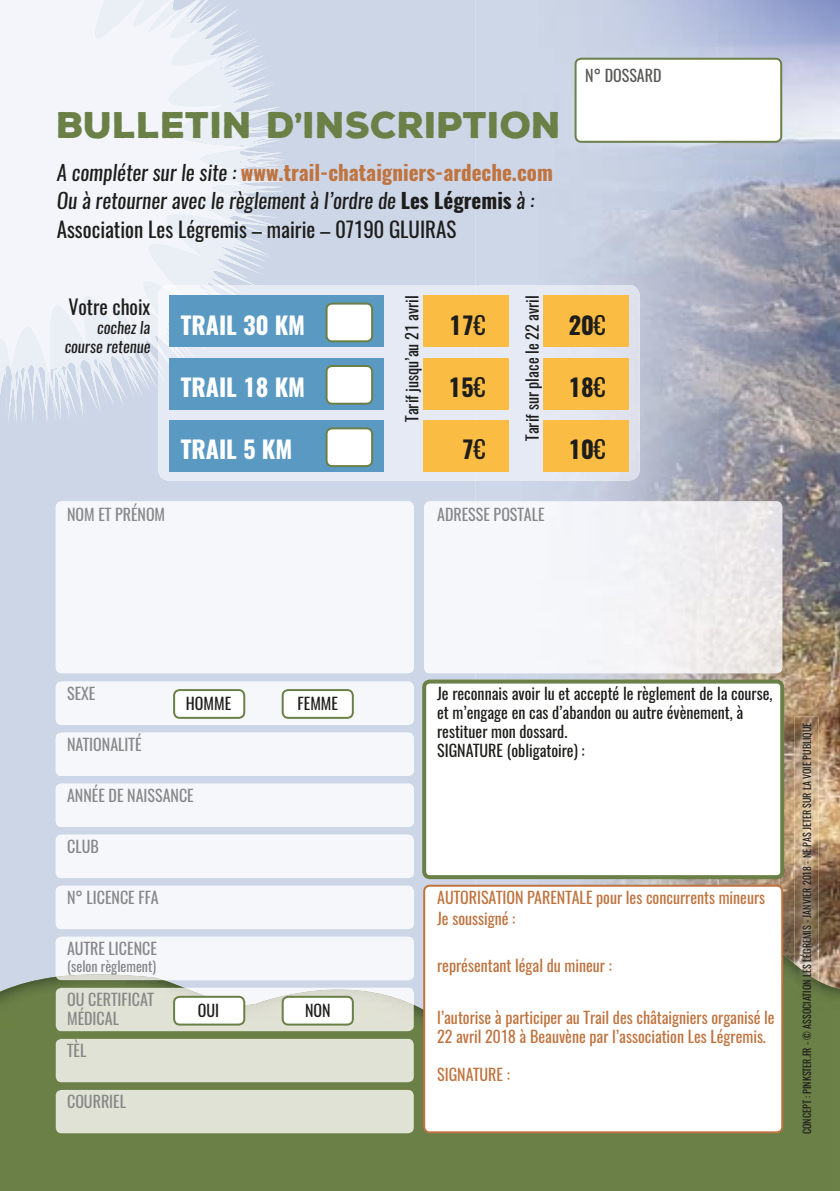
<style>
.page{position:relative;width:840px;height:1191px;background:#fff}
.page>*{position:absolute;margin:0;border:0;box-sizing:border-box;transform-origin:0 0}
.t1{font:900 36px "Nexa Rust Sans";color:#6b8047}
.t2{font:700 24px "Oswald";color:#fff}
.t3{font:700 24px "Oswald";color:#1d1d1b}
.t4{font:italic 21px/28.4px "Oswald";color:#1d1d1b}
.t5{font:20px "Oswald";color:#1d1d1b}
.t6{font:16px/21.2px "Oswald";color:#bf733e}
.t7{font:16px/19.2px "Oswald";color:#1d1d1b}
.t8{font:16px/19.2px "Oswald";color:#878787}
.t9{font:italic 16px/19.2px "Oswald";color:#1d1d1b;text-align:right}
.t10{font:16px "Oswald";color:#585857}
.t11{font:14px "Oswald";color:#878787}
.t12{font:10px "Oswald";color:#1d1d1b}
.s1{font-weight:700;font-style:normal;color:#bf733e}
.s2{font-weight:700;font-style:normal}
.s3{font-style:normal}
.s4{font-weight:400}
</style>
<div class="page">
<div style="left:0;top:0;width:475px;height:924px;background:#cdd6e7"></div>
<img style="left:718px;top:0;width:121px;height:562px">
<img style="left:597px;top:351px;width:121px;height:150px">
<img style="left:779px;top:562px;width:60px;height:362px">
<img style="left:475px;top:673px;width:243px;height:6px">
<img style="left:718px;top:673px;width:61px;height:211px">
<img style="left:657px;top:879px;width:61px;height:5px">
<img style="left:0;top:933px;width:839px;height:258px">
<svg style="left:0;top:0;width:286px;height:426px;background:#d1d9e9"></svg>
<svg style="left:0;top:0;width:254px;height:379px;fill:#f3f5fa"></svg>
<svg style="left:574px;top:58px;width:207px;height:85px"></svg>
<div style="left:158px;top:285px;width:317px;height:195px;background:#e5eaf4"></div>
<img style="left:475px;top:285px;width:164px;height:195px">
<svg style="left:158px;top:285px;width:100px;height:100px"></svg>
<div style="left:169px;top:296px;width:214px;height:51px;background:#5999c2"></div>
<div style="left:169px;top:358px;width:214px;height:51px;background:#5999c2"></div>
<div style="left:169px;top:420px;width:214px;height:52px;background:#5999c2"></div>
<div style="left:423px;top:296px;width:85px;height:51px;background:#fbbc43"></div>
<div style="left:423px;top:358px;width:85px;height:51px;background:#fbbc43"></div>
<div style="left:423px;top:420px;width:85px;height:52px;background:#fbbc43"></div>
<svg style="left:325px;top:302px;width:48px;height:40px;background:#e0e6df"></svg>
<svg style="left:325px;top:365px;width:48px;height:40px;background:#e0e6de"></svg>
<svg style="left:325px;top:427px;width:48px;height:40px;background:#e0e6df"></svg>
<div style="left:56px;top:501px;width:357px;height:172px;background:#f5f7fb;border-radius:6px"></div>
<div style="left:424px;top:501px;width:51px;height:172px;background:#f5f7fb"></div>
<img style="left:475px;top:501px;width:306px;height:172px">
<div style="left:56px;top:681px;width:357px;height:44px;background:#f5f7fb;border-radius:6px"></div>
<svg style="left:422px;top:679px;width:361px;height:200px"></svg>
<div style="left:56px;top:732px;width:357px;height:44px;background:#f5f7fb;border-radius:6px"></div>
<div style="left:56px;top:783px;width:357px;height:44px;background:#f5f7fb;border-radius:6px"></div>
<div style="left:56px;top:834px;width:357px;height:44px;background:#f5f7fb;border-radius:6px"></div>
<div style="left:56px;top:885px;width:357px;height:44px;background:#f5f7fb;border-radius:6px"></div>
<svg style="left:423px;top:884px;width:359px;height:249px"></svg>
<div style="left:56px;top:936px;width:357px;height:44px;background:#f5f7fb"></div>
<img style="left:56px;top:974px;width:107px;height:6px">
<div style="left:56px;top:987px;width:357px;height:44px;background:#e0e2d5"></div>
<div style="left:56px;top:1038px;width:357px;height:44px;background:#e0e2d5;border-radius:6px"></div>
<div style="left:56px;top:1089px;width:357px;height:44px;background:#e0e2d5;border-radius:6px"></div>
<div style="left:543px;top:296px;width:85px;height:51px;background:#fbbc43"></div>
<div style="left:543px;top:358px;width:85px;height:51px;background:#fbbc43"></div>
<div style="left:543px;top:420px;width:85px;height:52px;background:#fbbc43"></div>
<svg style="left:173px;top:689px;width:72px;height:30px"></svg>
<svg style="left:281px;top:689px;width:72px;height:30px"></svg>
<svg style="left:173px;top:987px;width:240px;height:38px"></svg>
<img style="left:794px;top:716px;width:24px;height:248px">
<img style="left:794px;top:964px;width:24px;height:19px">
<h1 class="t1" style="left:57px;top:101px;width:506px">BULLETIN D’INSCRIPTION</h1>
<h3 class="t4" style="left:57px;top:159px;width:497px">A compléter sur le site : <span class="s1">www.trail-chataigniers-ardeche.com<br></span>Ou à retourner avec le règlement à l’ordre de <span class="s2">Les Légremis</span> à :<br><span class="s3">Association Les Légremis – mairie – 07190 GLUIRAS</span></h3>
<p class="t10" style="left:585px;top:64px;width:78px">N° DOSSARD</p>
<p class="t5" style="left:68px;top:292px;width:83px">Votre choix</p>
<p class="t9" style="left:65px;top:318px;width:87px">cochez la course retenue</p>
<h2 class="t2" style="left:181px;top:308px;width:126px">TRAIL 30 KM</h2>
<h2 class="t2" style="left:181px;top:370px;width:126px">TRAIL 18 KM</h2>
<h2 class="t2" style="left:181px;top:433px;width:113px">TRAIL 5 KM</h2>
<p class="t7" style="left:402px;top:421px;width:127px;rotate:-90deg">Tarif jusqu’au 21 avril</p>
<h2 class="t3" style="left:449px;top:308px;width:38px">17<span class="s4">€</span></h2>
<h2 class="t3" style="left:448px;top:370px;width:39px">15<span class="s4">€</span></h2>
<h2 class="t3" style="left:461px;top:433px;width:25px">7<span class="s4">€</span></h2>
<p class="t7" style="left:522px;top:440px;width:146px;rotate:-90deg">Tarif sur place le 22 avril</p>
<p class="t8" style="left:67px;top:505px;width:99px">NOM ET PRÉNOM</p>
<p class="t8" style="left:437px;top:505px;width:109px">ADRESSE POSTALE</p>
<h2 class="t3" style="left:568px;top:308px;width:39px">20<span class="s4">€</span></h2>
<h2 class="t3" style="left:568px;top:370px;width:39px">18<span class="s4">€</span></h2>
<h2 class="t3" style="left:568px;top:433px;width:39px">10<span class="s4">€</span></h2>
<p class="t8" style="left:67px;top:683px;width:30px">SEXE</p>
<p class="t7" style="left:437px;top:683px;width:336px">Je reconnais avoir lu et accepté le règlement de la course, et m’engage en cas d’abandon ou autre évènement, à restituer mon dossard.<br>SIGNATURE (obligatoire) :</p>
<p class="t7" style="left:186px;top:694px;width:47px">HOMME</p>
<p class="t7" style="left:297px;top:694px;width:42px">FEMME</p>
<p class="t8" style="left:67px;top:734px;width:76px">NATIONALITÉ</p>
<p class="t8" style="left:67px;top:785px;width:128px">ANNÉE DE NAISSANCE</p>
<p class="t8" style="left:67px;top:836px;width:33px">CLUB</p>
<p class="t8" style="left:67px;top:887px;width:93px">N° LICENCE FFA</p>
<p class="t6" style="left:437px;top:886px;width:329px">AUTORISATION PARENTALE pour les concurrents mineurs<br>Je soussigné :</p>
<p class="t6" style="left:437px;top:955px;width:176px">représentant légal du mineur :</p>
<p class="t6" style="left:437px;top:1007px;width:339px;line-height:19.2px">l’autorise à participer au Trail des châtaigniers organisé le<br>22 avril 2018 à Beauvène par l’association Les Légremis.</p>
<p class="t6" style="left:437px;top:1064px;width:74px">SIGNATURE :</p>
<p class="t8" style="left:67px;top:939px;width:91px">AUTRE LICENCE</p>
<p class="t11" style="left:67px;top:956px;width:90px">(selon règlement)</p>
<p class="t8" style="left:67px;top:990px;width:88px">OU CERTIFICAT<br>MÉDICAL</p>
<p class="t8" style="left:67px;top:1041px;width:21px">TÈL</p>
<p class="t8" style="left:67px;top:1092px;width:60px">COURRIEL</p>
<p class="t7" style="left:198px;top:1001px;width:23px">OUI</p>
<p class="t7" style="left:305px;top:1001px;width:27px">NON</p>
<p class="t12" style="left:799px;top:1134px;width:413px;rotate:-90deg">CONCEPT : PINKSTER.FR - © ASSOCIATION LES LÉGREMIS - JANVIER 2018 - NE PAS JETER SUR LA VOIE PUBLIQUE</p>
</div>
